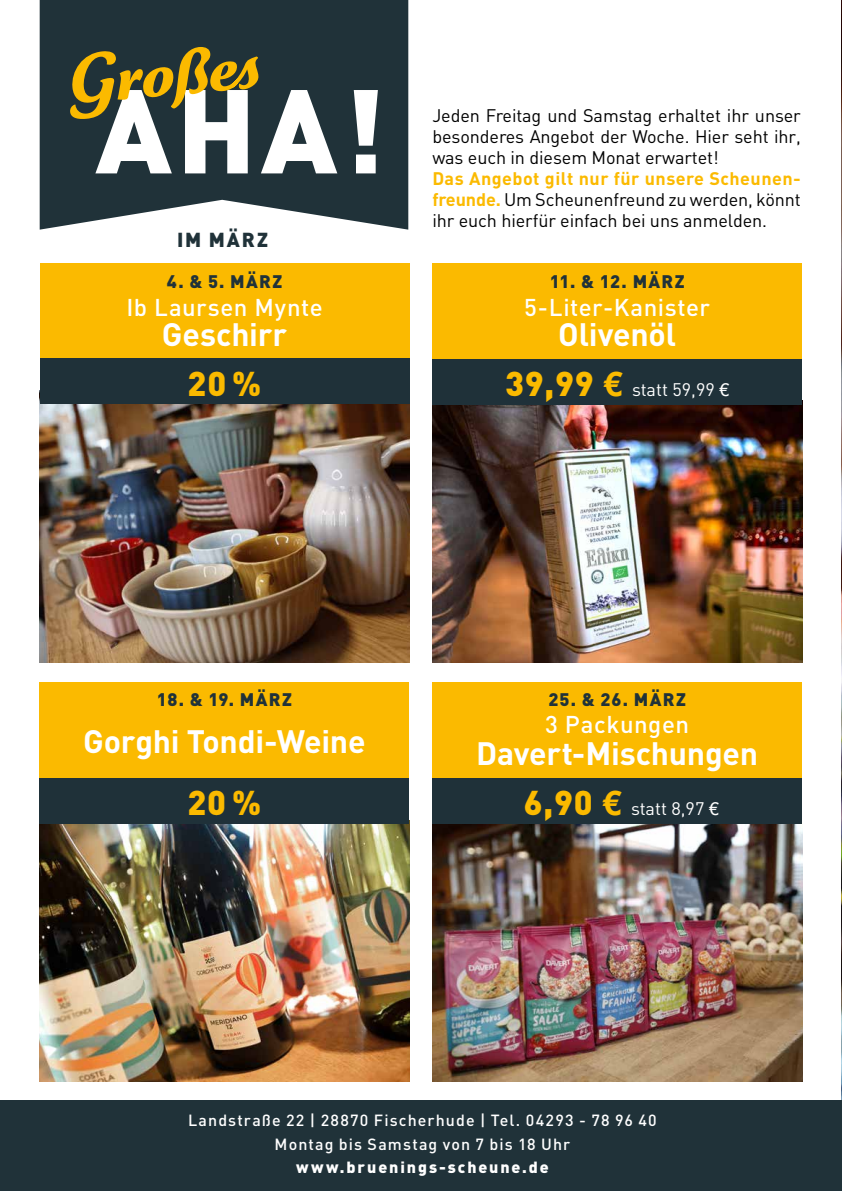
<style>
.page{position:relative;width:842px;height:1191px;background:#fff}
.page>*{position:absolute;margin:0;border:0;box-sizing:border-box;transform-origin:0 0}
.t1{font:900 34px "DIN";color:#fbba00}
.t2{font:700 32px "DIN";letter-spacing:-.01em;color:#fff}
.t3{font:500 24px "DIN";letter-spacing:.02em;color:#fff}
.t4{font:900 20px "DIN";letter-spacing:.095em;color:#203239}
.t5{font:18px/21px "DIN";letter-spacing:-.005em;color:#000;text-align:justify}
.t6{font:900 18px "DIN";letter-spacing:.075em;color:#203239}
.t7{font:18px "DIN";color:#fff}
.t8{font:500 16px/24px "DIN";letter-spacing:.07em;color:#fff;text-align:center}
.t9{font:900 16px "DIN";letter-spacing:.12em;color:#fff}
.s1{font-weight:700;color:#fbba00}
.s2{font-weight:900;font-size:34px;color:#fbba00}
.s3{font-family:"Helvetica Neue";font-weight:700;font-size:34px;color:#fbba00}
.s4{font-family:"Helvetica Neue"}
</style>
<div class="page">
<img style="left:841px;top:0;width:1px;height:1100px">
<img style="left:40px;top:404px;width:369px;height:258px">
<img style="left:432px;top:405px;width:370px;height:257px">
<div style="left:0;top:1100px;width:842px;height:91px;background:#203239"></div>
<svg style="left:40px;top:0;width:368px;height:230px;fill:#203239"></svg>
<svg style="left:70px;top:47px;width:308px;height:126px"></svg>
<img style="left:432px;top:823px;width:370px;height:258px">
<div style="left:40px;top:287px;width:369px;height:73px;background:#fbba00"></div>
<div style="left:432px;top:287px;width:370px;height:73px;background:#fbba00"></div>
<div style="left:432px;top:705px;width:370px;height:74px;background:#fbba00"></div>
<img style="left:40px;top:823px;width:369px;height:258px">
<div style="left:40px;top:705px;width:369px;height:74px;background:#fbba00"></div>
<div style="left:40px;top:359px;width:369px;height:45px;background:#1f3139"></div>
<div style="left:432px;top:359px;width:370px;height:46px;background:#1f3139"></div>
<div style="left:432px;top:778px;width:370px;height:45px;background:#1f3139"></div>
<div style="left:40px;top:778px;width:369px;height:45px;background:#1f3139"></div>
<div style="left:40px;top:682px;width:369px;height:28px;background:#fbba00"></div>
<div style="left:432px;top:682px;width:370px;height:28px;background:#fbba00"></div>
<div style="left:432px;top:264px;width:370px;height:28px;background:#fbba00"></div>
<div style="left:40px;top:264px;width:369px;height:28px;background:#fbba00"></div>
<p class="t4" style="left:177px;top:226px;width:92px">IM MÄRZ</p>
<p class="t5" style="left:432px;top:105px;width:370px">Jeden Freitag und Samstag erhaltet ihr unser besonderes Angebot der Woche. Hier seht ihr, was euch in diesem Monat erwartet!</p>
<p class="t5" style="left:432px;top:168px;width:370px"><span class="s1">Das Angebot gilt nur für unsere Scheunen&shy;freunde.</span> Um Scheunenfreund zu werden, könnt ihr euch hierfür einfach bei uns anmelden.</p>
<p class="t6" style="left:167px;top:269px;width:117px">4. &amp; 5. MÄRZ</p>
<p class="t6" style="left:550px;top:269px;width:136px">11. &amp; 12. MÄRZ</p>
<h3 class="t3" style="left:126px;top:292px;width:198px">Ib Laursen Mynte</h3>
<h2 class="t2" style="left:162px;top:313px;width:127px">Geschirr</h2>
<h3 class="t3" style="left:524px;top:292px;width:188px">5-Liter-Kanister</h3>
<h2 class="t2" style="left:558px;top:313px;width:119px">Olivenöl</h2>
<h1 class="t1" style="left:188px;top:360px;width:75px">20%</h1>
<p class="t7" style="left:505px;top:379px;width:226px"><span class="s2">39,99</span> <span class="s3">€</span> statt 59,99 <span class="s4">€</span></p>
<p class="t6" style="left:157px;top:688px;width:136px">18. &amp; 19. MÄRZ</p>
<p class="t6" style="left:548px;top:688px;width:139px">25. &amp; 26. MÄRZ</p>
<h2 class="t2" style="left:83px;top:720px;width:284px">Gorghi Tondi-Weine</h2>
<h3 class="t3" style="left:545px;top:709px;width:145px">3 Packungen</h3>
<h2 class="t2" style="left:476px;top:733px;width:283px">Davert-Mischungen</h2>
<h1 class="t1" style="left:187px;top:780px;width:75px">20%</h1>
<p class="t7" style="left:524px;top:797px;width:197px"><span class="s2">6,90</span> <span class="s3">€</span> statt 8,97 <span class="s4">€</span></p>
<p class="t8" style="left:188px;top:1107px;width:470px">Landstraße 22 | 28870 Fischerhude | Tel. 04293 - 78 96 40<br>Montag bis Samstag von 7 bis 18 Uhr</p>
<p class="t9" style="left:296px;top:1156px;width:254px">www.bruenings-scheune.de</p>
</div>
